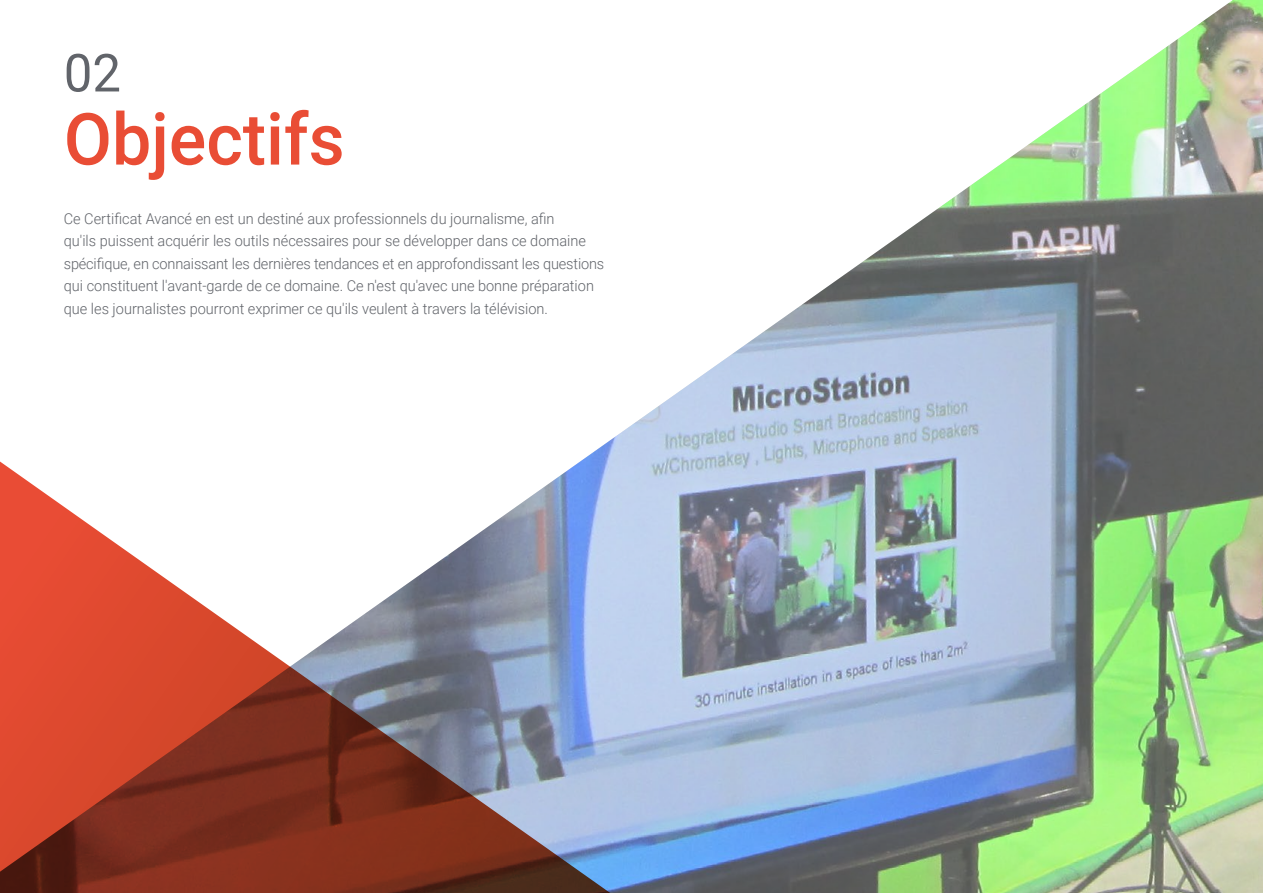
<style>
.page{position:relative;width:1263px;height:893px;background:#fff}
.page>*{position:absolute;margin:0;border:0;box-sizing:border-box;transform-origin:0 0}
.t1{font:500 72px "Roboto";color:#e94d35}
.t2{font:52.5px "Roboto";color:#61646a}
.t3{font:300 15px/22.5px "Roboto";color:#61646a}
</style>
<div class="page">
<img style="left:602px;top:0;width:661px;height:893px">
<svg style="left:0;top:446px;width:640px;height:447px"></svg>
<h2 class="t2" style="left:64px;top:36px;width:59px">02</h2>
<h1 class="t1" style="left:64px;top:89px;width:282px">Objectifs</h1>
<p class="t3" style="left:64px;top:207px;width:542px">Ce Certificat Avancé en est un destiné aux professionnels du journalisme, afin<br>qu'ils puissent acquérir les outils nécessaires pour se développer dans ce domaine spécifique, en connaissant les dernières tendances et en approfondissant les questions qui constituent l'avant-garde de ce domaine. Ce n'est qu'avec une bonne préparation que les journalistes pourront exprimer ce qu'ils veulent à travers la télévision.</p>
</div>
